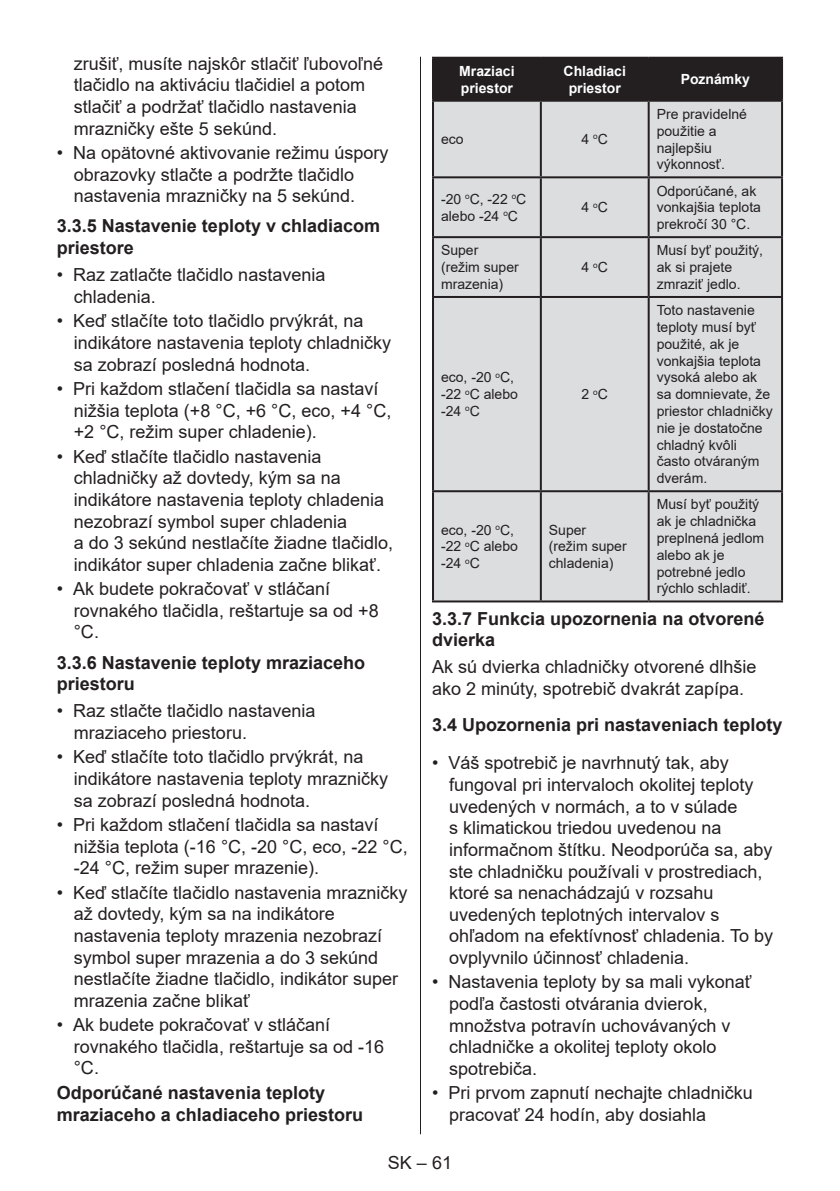
<style>
.page{position:relative;width:840px;height:1191px;background:#fff}
.page>*{position:absolute;margin:0;border:0;box-sizing:border-box;transform-origin:0 0}
.Madde_noktali{font:18px/21.6px "Arial";color:#231f20}
.baslik_3{font:700 18px/21.6px "Arial";color:#231f20}
.Paragraf_yazi{font:18px/21.6px "Arial";color:#231f20}
.Paragraf_baslik{font:700 18px/21.6px "Arial";color:#231f20}
.baslik_2{font:700 18px "Arial";color:#231f20}
.Tablo_yazi{font:14px/16.8px "Arial";color:#231f20}
.Tablo_yazi-2{font:700 14px/16.8px "Arial";color:#fff}
</style>
<div class="page">
<hr style="left:420px;top:57px;width:1px;height:1077px;background:#231f20">
<div style="left:434px;top:59px;width:346px;height:41px;background:#231f20"></div>
<div style="left:434px;top:102px;width:346px;height:498px;background:#dcdddf"></div>
<hr style="left:432px;top:57px;width:108px;height:2px;background:#231f20">
<hr style="left:432px;top:59px;width:2px;height:41px;background:#231f20">
<hr style="left:540px;top:57px;width:108px;height:2px;background:#231f20">
<hr style="left:539px;top:59px;width:2px;height:41px;background:#231f20">
<hr style="left:648px;top:57px;width:134px;height:2px;background:#231f20">
<hr style="left:647px;top:59px;width:2px;height:41px;background:#231f20">
<hr style="left:780px;top:59px;width:2px;height:41px;background:#231f20">
<hr style="left:432px;top:100px;width:108px;height:2px;background:#231f20">
<hr style="left:432px;top:102px;width:2px;height:74px;background:#231f20">
<hr style="left:540px;top:100px;width:108px;height:2px;background:#231f20">
<hr style="left:539px;top:102px;width:2px;height:74px;background:#231f20">
<hr style="left:648px;top:100px;width:134px;height:2px;background:#231f20">
<hr style="left:647px;top:102px;width:2px;height:74px;background:#231f20">
<hr style="left:780px;top:102px;width:2px;height:74px;background:#231f20">
<hr style="left:432px;top:176px;width:108px;height:2px;background:#231f20">
<hr style="left:432px;top:178px;width:2px;height:58px;background:#231f20">
<hr style="left:540px;top:176px;width:108px;height:2px;background:#231f20">
<hr style="left:539px;top:178px;width:2px;height:58px;background:#231f20">
<hr style="left:648px;top:176px;width:134px;height:2px;background:#231f20">
<hr style="left:647px;top:178px;width:2px;height:58px;background:#231f20">
<hr style="left:780px;top:178px;width:2px;height:58px;background:#231f20">
<hr style="left:432px;top:236px;width:108px;height:2px;background:#231f20">
<hr style="left:432px;top:238px;width:2px;height:58px;background:#231f20">
<hr style="left:540px;top:236px;width:108px;height:2px;background:#231f20">
<hr style="left:539px;top:238px;width:2px;height:58px;background:#231f20">
<hr style="left:648px;top:236px;width:134px;height:2px;background:#231f20">
<hr style="left:647px;top:238px;width:2px;height:58px;background:#231f20">
<hr style="left:780px;top:238px;width:2px;height:58px;background:#231f20">
<hr style="left:432px;top:296px;width:108px;height:2px;background:#231f20">
<hr style="left:432px;top:298px;width:2px;height:192px;background:#231f20">
<hr style="left:540px;top:296px;width:108px;height:2px;background:#231f20">
<hr style="left:539px;top:298px;width:2px;height:192px;background:#231f20">
<hr style="left:648px;top:296px;width:134px;height:2px;background:#231f20">
<hr style="left:647px;top:298px;width:2px;height:192px;background:#231f20">
<hr style="left:780px;top:298px;width:2px;height:192px;background:#231f20">
<hr style="left:432px;top:490px;width:108px;height:2px;background:#231f20">
<hr style="left:432px;top:492px;width:2px;height:108px;background:#231f20">
<hr style="left:540px;top:490px;width:108px;height:2px;background:#231f20">
<hr style="left:539px;top:492px;width:2px;height:108px;background:#231f20">
<hr style="left:648px;top:490px;width:134px;height:2px;background:#231f20">
<hr style="left:647px;top:492px;width:2px;height:108px;background:#231f20">
<hr style="left:780px;top:492px;width:2px;height:108px;background:#231f20">
<hr style="left:432px;top:600px;width:108px;height:2px;background:#231f20">
<hr style="left:540px;top:600px;width:108px;height:2px;background:#231f20">
<hr style="left:648px;top:600px;width:134px;height:2px;background:#231f20">
<p class="Madde_noktali" style="left:74px;top:53px;width:311px">zrušiť, musíte najskôr stlačiť ľubovoľné tlačidlo na aktiváciu tlačidiel a potom stlačiť a podržať tlačidlo nastavenia mrazničky ešte 5 sekúnd.</p>
<p class="Madde_noktali" style="left:74px;top:142px;width:316px;text-indent:-17px">• Na opätovné aktivovanie režimu úspory obrazovky stlačte a podržte tlačidlo nastavenia mrazničky na 5 sekúnd.</p>
<p class="baslik_3" style="left:57px;top:215px;width:325px">3.3.5 Nastavenie teploty v chladiacom priestore</p>
<p class="Madde_noktali" style="left:74px;top:264px;width:253px;text-indent:-17px">• Raz zatlačte tlačidlo nastavenia chladenia.</p>
<p class="Madde_noktali" style="left:74px;top:310px;width:319px;text-indent:-17px">• Keď stlačíte toto tlačidlo prvýkrát, na indikátore nastavenia teploty chladničky sa zobrazí posledná hodnota.</p>
<p class="Madde_noktali" style="left:74px;top:378px;width:319px;text-indent:-17px">• Pri každom stlačení tlačidla sa nastaví nižšia teplota (+8 °C, +6 °C, eco, +4 °C, +2 °C, režim super chladenie).</p>
<p class="Madde_noktali" style="left:74px;top:445px;width:321px;text-indent:-17px">• Keď stlačíte tlačidlo nastavenia chladničky až dovtedy, kým sa na indikátore nastavenia teploty chladenia nezobrazí symbol super chladenia<br>a do 3 sekúnd nestlačíte žiadne tlačidlo, indikátor super chladenia začne blikať.</p>
<p class="Madde_noktali" style="left:74px;top:578px;width:306px;text-indent:-17px">• Ak budete pokračovať v stláčaní rovnakého tlačidla, reštartuje sa od +8 °C.</p>
<p class="baslik_3" style="left:57px;top:651px;width:310px">3.3.6 Nastavenie teploty mraziaceho priestoru</p>
<p class="Madde_noktali" style="left:74px;top:700px;width:243px;text-indent:-17px">• Raz stlačte tlačidlo nastavenia mraziaceho priestoru.</p>
<p class="Madde_noktali" style="left:74px;top:746px;width:316px;text-indent:-17px">• Keď stlačíte toto tlačidlo prvýkrát, na indikátore nastavenia teploty mrazničky sa zobrazí posledná hodnota.</p>
<p class="Madde_noktali" style="left:74px;top:814px;width:335px;text-indent:-17px">• Pri každom stlačení tlačidla sa nastaví nižšia teplota (-16 °C, -20 °C, eco, -22 °C, -24 °C, režim super mrazenie).</p>
<p class="Madde_noktali" style="left:74px;top:881px;width:335px;text-indent:-17px">• Keď stlačíte tlačidlo nastavenia mrazničky až dovtedy, kým sa na indikátore nastavenia teploty mrazenia nezobrazí symbol super mrazenia a do 3 sekúnd nestlačíte žiadne tlačidlo, indikátor super mrazenia začne blikať</p>
<p class="Madde_noktali" style="left:74px;top:1014px;width:312px;text-indent:-17px">• Ak budete pokračovať v stláčaní rovnakého tlačidla, reštartuje sa od -16 °C.</p>
<p class="Paragraf_baslik" style="left:57px;top:1082px;width:308px">Odporúčané nastavenia teploty mraziaceho a chladiaceho priestoru</p>
<p class="Tablo_yazi-2" style="left:459px;top:63px;width:57px">Mraziaci priestor</p>
<p class="Tablo_yazi-2" style="left:563px;top:63px;width:64px;text-align:center">Chladiaci priestor</p>
<p class="Tablo_yazi-2" style="left:680px;top:71px;width:71px">Poznámky</p>
<p class="Tablo_yazi" style="left:441px;top:131px;width:24px">eco</p>
<p class="Tablo_yazi" style="left:581px;top:131px;width:28px">4 <sup>o</sup>C</p>
<p class="Tablo_yazi" style="left:441px;top:190px;width:87px">-20 <sup>o</sup>C, -22 <sup>o</sup>C alebo -24 <sup>o</sup>C</p>
<p class="Tablo_yazi" style="left:581px;top:199px;width:28px">4 <sup>o</sup>C</p>
<p class="Tablo_yazi" style="left:441px;top:242px;width:79px">Super (režim super mrazenia)</p>
<p class="Tablo_yazi" style="left:441px;top:369px;width:78px">eco, -20 <sup>o</sup>C, -22 <sup>o</sup>C alebo -24 <sup>o</sup>C</p>
<p class="Tablo_yazi" style="left:581px;top:259px;width:28px">4 <sup>o</sup>C</p>
<p class="Tablo_yazi" style="left:581px;top:386px;width:28px">2 <sup>o</sup>C</p>
<p class="Tablo_yazi" style="left:656px;top:105px;width:92px">Pre pravidelné použitie a najlepšiu výkonnosť.</p>
<p class="Tablo_yazi" style="left:656px;top:182px;width:106px">Odporúčané, ak vonkajšia teplota prekročí 30 °C.</p>
<p class="Tablo_yazi" style="left:656px;top:242px;width:108px">Musí byť použitý, ak si prajete zmraziť jedlo.</p>
<p class="Tablo_yazi" style="left:656px;top:302px;width:117px">Toto nastavenie teploty musí byť použité, ak je vonkajšia teplota vysoká alebo ak sa domnievate, že priestor chladničky nie je dostatočne chladný kvôli často otváraným dverám.</p>
<p class="Tablo_yazi" style="left:656px;top:496px;width:109px">Musí byť použitý ak je chladnička preplnená jedlom alebo ak je potrebné jedlo rýchlo schladiť.</p>
<p class="baslik_3" style="left:432px;top:607px;width:334px">3.3.7 Funkcia upozornenia na otvorené dvierka</p>
<p class="Paragraf_yazi" style="left:432px;top:656px;width:326px">Ak sú dvierka chladničky otvorené dlhšie ako 2 minúty, spotrebič dvakrát zapípa.</p>
<p class="baslik_2" style="left:432px;top:712px;width:352px">3.4 Upozornenia pri nastaveniach teploty</p>
<p class="Madde_noktali" style="left:449px;top:752px;width:325px;text-indent:-17px">• Váš spotrebič je navrhnutý tak, aby fungoval pri intervaloch okolitej teploty uvedených v normách, a to v súlade<br>s klimatickou triedou uvedenou na informačnom štítku. Neodporúča sa, aby ste chladničku používali v prostrediach, ktoré sa nenachádzajú v rozsahu uvedených teplotných intervalov s ohľadom na efektívnosť chladenia. To by ovplyvnilo účinnosť chladenia.</p>
<p class="Madde_noktali" style="left:449px;top:971px;width:304px;text-indent:-17px">• Nastavenia teploty by sa mali vykonať podľa častosti otvárania dvierok, množstva potravín uchovávaných v chladničke a okolitej teploty okolo spotrebiča.</p>
<p class="Madde_noktali" style="left:449px;top:1082px;width:305px;text-indent:-17px">• Pri prvom zapnutí nechajte chladničku pracovať 24 hodín, aby dosiahla</p>
<p class="Tablo_yazi" style="left:441px;top:521px;width:78px">eco, -20 <sup>o</sup>C, -22 <sup>o</sup>C alebo -24 <sup>o</sup>C</p>
<p class="Tablo_yazi" style="left:548px;top:521px;width:79px">Super (režim super chladenia)</p>
<p class="Madde_noktali" style="left:388px;top:1152px;width:66px">SK – 61</p>
</div>
